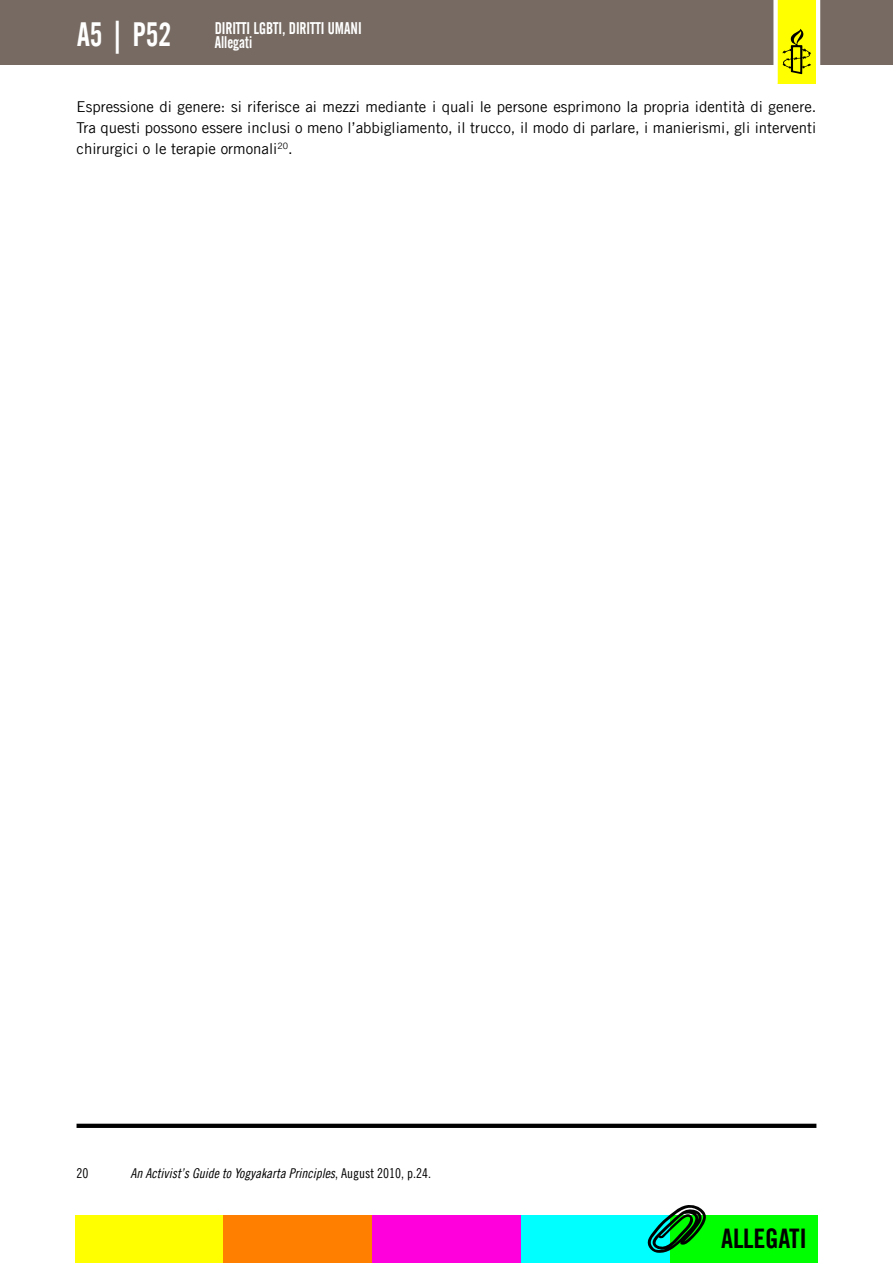
<style>
.page{position:relative;width:893px;height:1263px;background:#fff}
.page>*{position:absolute;margin:0;border:0;box-sizing:border-box;transform-origin:0 0}
.t1{font:33px "Alternate Gothic No 2 BT";color:#fff}
.t2{font:27px "Amnesty Trade Gothic Bd Cn 20";letter-spacing:-.01em;color:#000}
.t3{font:16.5px/13.5px "Alternate Gothic No 2 BT";color:#fff}
.t4{font:15px/21px "Amnesty Trade Gothic";color:#000;text-align:justify}
.t5{font:13.5px "Amnesty Trade Gothic Cn 18 Obl";color:#000}
.t6{font:13.5px "Amnesty Trade Gothic Cn 18";color:#000}
.s1{font-family:"Amnesty Trade Gothic Cn 18"}
</style>
<div class="page">
<div style="left:0;top:0;width:893px;height:65px;background:#766a62"></div>
<div style="left:669px;top:1215px;width:149px;height:48px;background:#0f0"></div>
<div style="left:75px;top:1215px;width:149px;height:48px;background:#ff0"></div>
<div style="left:224px;top:1215px;width:148px;height:48px;background:#ff8000"></div>
<div style="left:372px;top:1215px;width:149px;height:48px;background:#ff00dc"></div>
<div style="left:521px;top:1215px;width:148px;height:48px;background:#0ff"></div>
<svg style="left:647px;top:1205px;width:59px;height:48px"></svg>
<div style="left:777px;top:0;width:39px;height:84px;background:#ff0"></div>
<svg style="left:782px;top:29px;width:29px;height:45px"></svg>
<hr style="left:816px;top:0;width:4px;height:84px;background:#fff">
<div style="left:773px;top:0;width:5px;height:84px;background:#fff"></div>
<svg style="left:77px;top:1124px;width:739px;height:4px;background:#030303"></svg>
<h1 class="t1" style="left:77px;top:16px;width:96px">A5 | P52</h1>
<p class="t3" style="left:215px;top:22px;width:148px">DIRITTI LGBTI, DIRITTI UMANI<br>Allegati</p>
<p class="t4" style="left:77px;top:96px;width:741px">Espressione di genere: si riferisce ai mezzi mediante i quali le persone esprimono la propria identità di genere.<br>Tra questi possono essere inclusi o meno l’abbigliamento, il trucco, il modo di parlare, i manierismi, gli interventi chirurgici o le terapie ormonali<sup>20</sup>.</p>
<p class="t6" style="left:77px;top:1165px;width:13px">20</p>
<p class="t5" style="left:131px;top:1165px;width:302px">An Activist’s Guide to Yogyakarta Principles<span class="s1">, August 2010, p.24.</span></p>
<h2 class="t2" style="left:721px;top:1221px;width:87px">ALLEGATI</h2>
</div>
